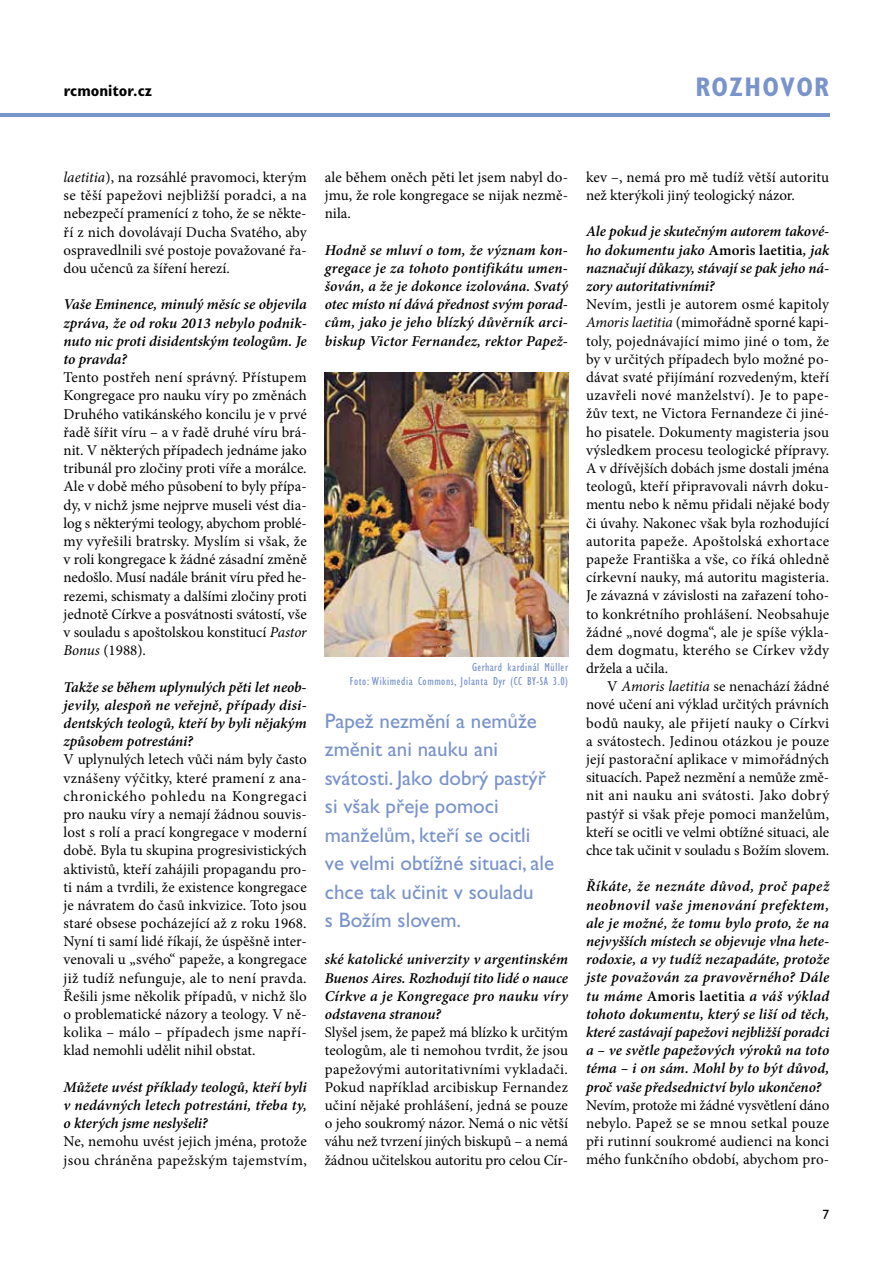
<style>
.page{position:relative;width:893px;height:1263px;background:#fff}
.page>*{position:absolute;margin:0;border:0;box-sizing:border-box;transform-origin:0 0}
.t1{font:700 condensed 27px "Gill Sans Std";letter-spacing:.05em;color:#7993cb}
.t2{font:21px/28.5px "Gill Sans Std";color:#7993cb}
.t3{font:700 condensed 16.5px "Gill Sans Std";color:#000}
.t4{font:15px/18.1px "Minion Pro";color:#000;text-align:justify}
.t5{font:italic 600 15px/18.1px "Minion Pro";color:#000;text-align:justify}
.t6{font:13.5px "Gill Sans Std";color:#000}
.t7{font:condensed 12px/13.5px "Gill Sans Std";letter-spacing:.05em;color:#7993cb;text-align:right}
.s1{font-style:italic}
.s2{font-style:normal}
</style>
<div class="page">
<hr style="left:0;top:113px;width:829px;height:4px;background:#7993cb">
<img style="left:325px;top:372px;width:243px;height:285px">
<p class="t3" style="left:64px;top:81px;width:90px">rcmonitor.cz</p>
<h1 class="t1" style="left:695px;top:71px;width:135px">ROZHOVOR</h1>
<p class="t4" style="left:64px;top:168px;width:245px"><span class="s1">laetitia</span>), na rozsáhlé pravomoci, kterým se těší papežovi nejbližší poradci, a na nebezpečí pramenící z toho, že se někte&shy;ří z nich dovolávají Ducha Svatého, aby ospravedlnili své postoje považované řa&shy;dou učenců za šíření herezí.</p>
<p class="t5" style="left:64px;top:295px;width:245px">Vaše Eminence, minulý měsíc se objevila zpráva, že od roku 2013 nebylo podnik&shy;nuto nic proti disidentským teologům. Je to pravda?</p>
<p class="t4" style="left:64px;top:368px;width:245px">Tento postřeh není správný. Přístupem Kongregace pro nauku víry po změnách Druhého vatikánského koncilu je v prvé řadě šířit víru – a v řadě druhé víru brá&shy;nit. V některých případech jednáme jako tribunál pro zločiny proti víře a morálce.<br>Ale v době mého působení to byly přípa&shy;dy, v nichž jsme nejprve museli vést dia&shy;log s některými teology, abychom problé&shy;my vyřešili bratrsky. Myslím si však, že v roli kongregace k žádné zásadní změně nedošlo. Musí nadále bránit víru před he&shy;rezemi, schismaty a dalšími zločiny proti jednotě Církve a posvátnosti svátostí, vše v souladu s apoštolskou konstitucí <span class="s1">Pastor Bonus</span> (1988).</p>
<p class="t5" style="left:64px;top:677px;width:245px">Takže se během uplynulých pěti let neob&shy;jevily, alespoň ne veřejně, případy disi&shy;dentských teologů, kteří by byli nějakým způsobem potrestáni?</p>
<p class="t4" style="left:64px;top:750px;width:245px">V uplynulých letech vůči nám byly často vznášeny výčitky, které pramení z ana&shy;chronického pohledu na Kongregaci pro nauku víry a nemají žádnou souvis&shy;lost s rolí a prací kongregace v moderní době. Byla tu skupina progresivistických aktivistů, kteří zahájili propagandu pro&shy;ti nám a tvrdili, že existence kongregace je návratem do časů inkvizice. Toto jsou staré obsese pocházející až z roku 1968.<br>Nyní ti samí lidé říkají, že úspěšně inter&shy;venovali u „svého“ papeže, a kongregace již tudíž nefunguje, ale to není pravda.<br>Řešili jsme několik případů, v nichž šlo o problematické názory a teology. V ně&shy;kolika – málo – případech jsme napří&shy;klad nemohli udělit nihil obstat.</p>
<p class="t5" style="left:64px;top:1078px;width:245px">Můžete uvést příklady teologů, kteří byli v nedávných letech potrestáni, třeba ty, o kterých jsme neslyšeli?</p>
<p class="t4" style="left:64px;top:1133px;width:245px">Ne, nemohu uvést jejich jména, protože jsou chráněna papežským tajemstvím,</p>
<p class="t4" style="left:325px;top:168px;width:245px">ale během oněch pěti let jsem nabyl do&shy;jmu, že role kongregace se nijak nezmě&shy;nila.</p>
<p class="t5" style="left:325px;top:241px;width:245px">Hodně se mluví o tom, že význam kon&shy;gregace je za tohoto pontifikátu umen&shy;šován, a že je dokonce izolována. Svatý otec místo ní dává přednost svým porad&shy;cům, jako je jeho blízký důvěrník arci&shy;biskup Victor Fernandez, rektor Papež-</p>
<p class="t7" style="left:350px;top:661px;width:220px">Gerhard kardinál Müller<br>Foto: Wikimedia Commons, Jolanta Dyr (CC BY-SA 3.0)</p>
<h2 class="t2" style="left:325px;top:707px;width:231px">Papež nezmění a nemůže změnit ani nauku ani svátosti. Jako dobrý pastýř si však přeje pomoci manželům, kteří se ocitli ve velmi obtížné situaci, ale chce tak učinit v souladu<br>s Božím slovem.</h2>
<p class="t5" style="left:325px;top:950px;width:245px">ské katolické univerzity v argentinském Buenos Aires. Rozhodují tito lidé o nauce Církve a je Kongregace pro nauku víry odstavena stranou?</p>
<p class="t4" style="left:325px;top:1023px;width:245px">Slyšel jsem, že papež má blízko k určitým teologům, ale ti nemohou tvrdit, že jsou papežovými autoritativními vykladači.<br>Pokud například arcibiskup Fernandez učiní nějaké prohlášení, jedná se pouze o jeho soukromý názor. Nemá o nic větší váhu než tvrzení jiných biskupů – a nemá žádnou učitelskou autoritu pro celou Cír-</p>
<p class="t4" style="left:586px;top:168px;width:245px">kev –, nemá pro mě tudíž větší autoritu než kterýkoli jiný teologický názor.</p>
<p class="t5" style="left:586px;top:222px;width:245px">Ale pokud je skutečným autorem takové&shy;ho dokumentu jako <span class="s2">Amoris laetitia</span>, jak naznačují důkazy, stávají se pak jeho ná&shy;zory autoritativními?</p>
<p class="t4" style="left:586px;top:295px;width:245px">Nevím, jestli je autorem osmé kapitoly <span class="s1">Amoris laetitia</span> (mimořádně sporné kapi&shy;toly, pojednávající mimo jiné o tom, že by v určitých případech bylo možné po&shy;dávat svaté přijímání rozvedeným, kteří uzavřeli nové manželství). Je to pape&shy;žův text, ne Victora Fernandeze či jiné&shy;ho pisatele. Dokumenty magisteria jsou výsledkem procesu teologické přípravy.<br>A v dřívějších dobách jsme dostali jména teologů, kteří připravovali návrh doku&shy;mentu nebo k němu přidali nějaké body či úvahy. Nakonec však byla rozhodující autorita papeže. Apoštolská exhortace papeže Františka a vše, co říká ohledně církevní nauky, má autoritu magisteria.<br>Je závazná v závislosti na zařazení toho&shy;to konkrétního prohlášení. Neobsahuje žádné „nové dogma“, ale je spíše výkla&shy;dem dogmatu, kterého se Církev vždy držela a učila.</p>
<p class="t4" style="left:586px;top:677px;width:245px;text-indent:21px">V <span class="s1">Amoris laetitia</span> se nenachází žádné nové učení ani výklad určitých právních bodů nauky, ale přijetí nauky o Církvi a svátostech. Jedinou otázkou je pouze její pastorační aplikace v mimořádných situacích. Papež nezmění a nemůže změ&shy;nit ani nauku ani svátosti. Jako dobrý pastýř si však přeje pomoci manželům, kteří se ocitli ve velmi obtížné situaci, ale chce tak učinit v souladu s Božím slovem.</p>
<p class="t5" style="left:586px;top:877px;width:245px">Říkáte, že neznáte důvod, proč papež neobnovil vaše jmenování prefektem, ale je možné, že tomu bylo proto, že na nejvyšších místech se objevuje vlna hete&shy;rodoxie, a vy tudíž nezapadáte, protože jste považován za pravověrného? Dále tu máme <span class="s2">Amoris laetitia</span> a váš výklad tohoto dokumentu, který se liší od těch, které zastávají papežovi nejbližší poradci a – ve světle papežových výroků na toto téma – i on sám. Mohl by to být důvod, proč vaše předsednictví bylo ukončeno?</p>
<p class="t4" style="left:586px;top:1096px;width:245px">Nevím, protože mi žádné vysvětlení dáno nebylo. Papež se se mnou setkal pouze při rutinní soukromé audienci na konci mého funkčního období, abychom pro-</p>
<p class="t6" style="left:822px;top:1207px;width:8px">7</p>
</div>
